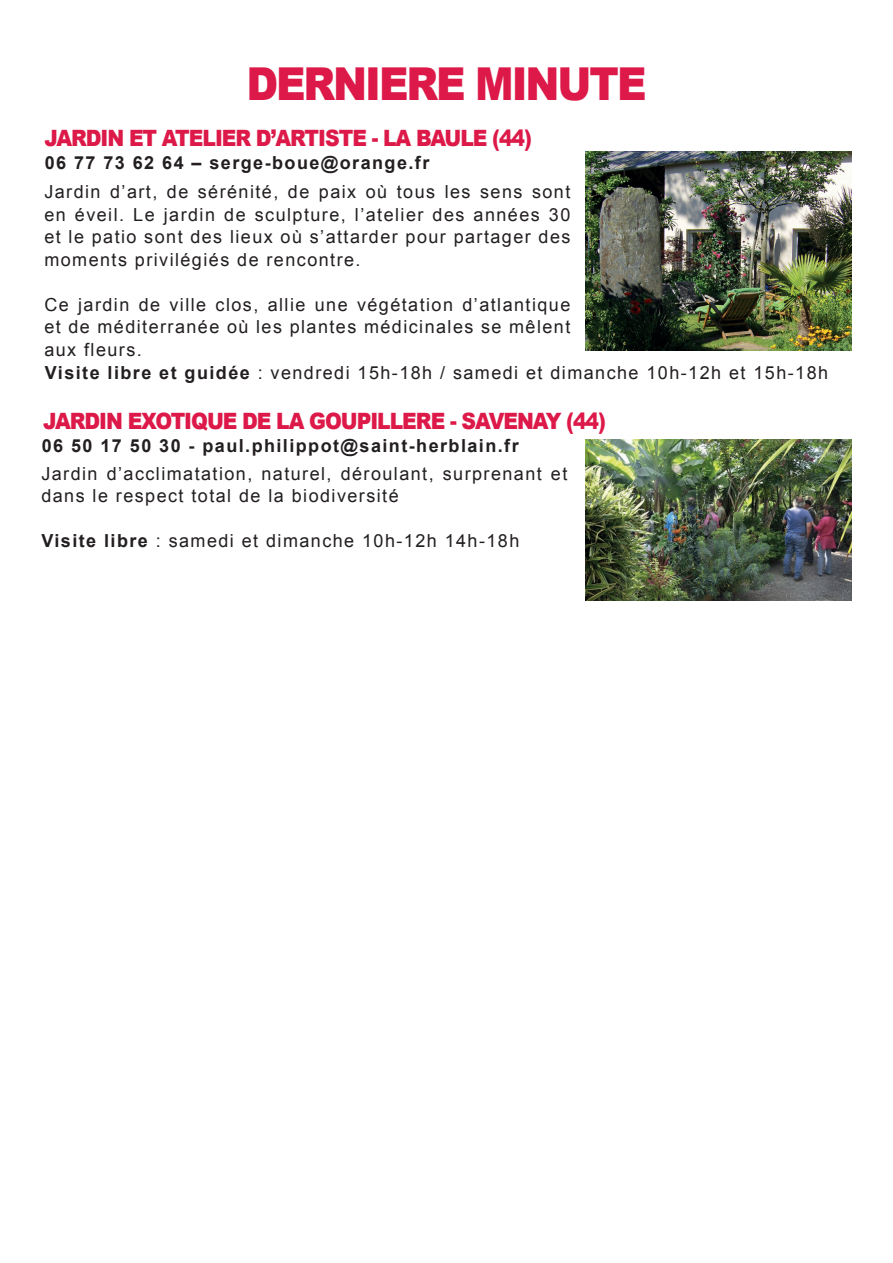
<style>
.page{position:relative;width:893px;height:1263px;background:#fff}
.page>*{position:absolute;margin:0;border:0;box-sizing:border-box;transform-origin:0 0}
.t1{font:900 45.3px "Arial";letter-spacing:-.05em;color:#dc1948;scale:.9 1}
.t2{font:900 22.5px "Arial";letter-spacing:-.05em;color:#dc1948;scale:.9 1}
.t3{font:18px/22.5px "Arial";letter-spacing:.08em;color:#231f20}
.t4{font:700 18px "Arial";letter-spacing:.08em;color:#231f20}
.s1{font-weight:700}
</style>
<div class="page">
<img style="left:586px;top:440px;width:266px;height:160px">
<img style="left:586px;top:151px;width:266px;height:199px">
<h1 class="t1" style="left:246px;top:51px;width:446px">DERNIERE MINUTE</h1>
<p class="t2" style="left:44px;top:121px;width:543px">JARDIN ET ATELIER D’ARTISTE - LA BAULE (44)</p>
<p class="t3" style="left:44px;top:181px;width:528px;text-align:justify">Jardin d’art, de sérénité, de paix où tous les sens sont en éveil. Le jardin de sculpture, l’atelier des années 30 et le patio sont des lieux où s’attarder pour partager des moments privilégiés de rencontre.</p>
<p class="t3" style="left:44px;top:293px;width:785px;line-height:23px">Ce jardin de ville clos, allie une végétation d’atlantique<br>et de méditerranée où les plantes médicinales se mêlent<br>aux fleurs.<br><span class="s1">Visite libre et guidée</span> : vendredi 15h-18h / samedi et dimanche 10h-12h et 15h-18h</p>
<p class="t4" style="left:45px;top:150px;width:386px">06 77 73 62 64 – serge-boue@orange.fr</p>
<p class="t2" style="left:43px;top:405px;width:627px">JARDIN EXOTIQUE DE LA GOUPILLERE - SAVENAY (44)</p>
<p class="t3" style="left:41px;top:462px;width:528px">Jardin d’acclimatation, naturel, déroulant, surprenant et dans le respect total de la biodiversité</p>
<p class="t3" style="left:41px;top:530px;width:480px"><span class="s1">Visite libre</span> : samedi et dimanche 10h-12h 14h-18h</p>
<p class="t4" style="left:42px;top:434px;width:478px">06 50 17 50 30 - paul.philippot@saint-herblain.fr</p>
</div>
